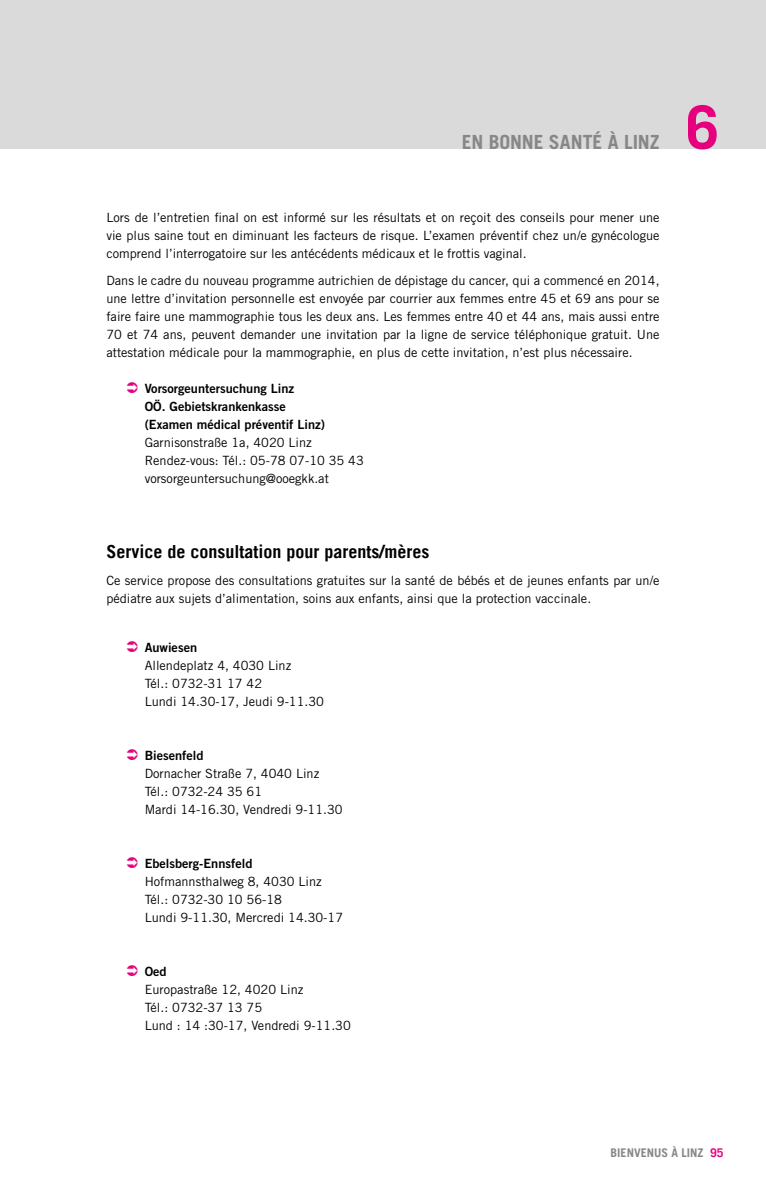
<style>
.page{position:relative;width:766px;height:1191px;background:#fff}
.page>*{position:absolute;margin:0;border:0;box-sizing:border-box;transform-origin:0 0}
.t1{font:700 60px "Trade Gothic";color:#e6007d}
.t2{font:700 19.5px "Trade Gothic LT Std";letter-spacing:-.005em;color:#878787}
.t3{font:700 18px "Trade Gothic";color:#000}
.t4{font:12.75px/18px "Trade Gothic LT Std";color:#000}
.t5{font:12.75px/18px "Trade Gothic LT Std Bd 2";color:#000}
.t6{font:700 12px "Trade Gothic";color:#878787}
.s1{color:#e6007d}
</style>
<div class="page">
<div style="left:0;top:0;width:765px;height:149px;background:#dadada"></div>
<h2 class="t2" style="left:461px;top:130px;width:199px">EN BONNE SANTÉ À LINZ</h2>
<p class="t4" style="left:106px;top:208px;width:554px;text-align:justify">Lors de l’entretien final on est informé sur les résultats et on reçoit des conseils pour mener une vie plus saine tout en diminuant les facteurs de risque. L’examen préventif chez un/e gynécologue comprend l’interrogatoire sur les antécédents médicaux et le frottis vaginal.</p>
<p class="t4" style="left:106px;top:271px;width:554px;text-align:justify">Dans le cadre du nouveau programme autrichien de dépistage du cancer, qui a commencé en 2014, une lettre d’invitation personnelle est envoyée par courrier aux femmes entre 45 et 69 ans pour se faire faire une mammographie tous les deux ans. Les femmes entre 40 et 44 ans, mais aussi entre 70 et 74 ans, peuvent demander une invitation par la ligne de service téléphonique gratuit. Une attestation médicale pour la mammographie, en plus de cette invitation, n’est plus nécessaire.</p>
<p class="t5" style="left:145px;top:379px;width:182px">Vorsorgeuntersuchung Linz<br>OÖ. Gebietskrankenkasse (Examen médical préventif Linz)</p>
<p class="t4" style="left:145px;top:433px;width:221px">Garnisonstraße 1a, 4020 Linz<br>Rendez-vous: Tél.: 05-78 07-10 35 43 vorsorgeuntersuchung@ooegkk.at</p>
<h3 class="t3" style="left:106px;top:540px;width:324px">Service de consultation pour parents/mères</h3>
<p class="t4" style="left:106px;top:571px;width:554px">Ce service propose des consultations gratuites sur la santé de bébés et de jeunes enfants par un/e pédiatre aux sujets d’alimentation, soins aux enfants, ainsi que la protection vaccinale.</p>
<p class="t5" style="left:145px;top:638px;width:54px">Auwiesen</p>
<p class="t4" style="left:145px;top:656px;width:181px">Allendeplatz 4, 4030 Linz<br>Tél.: 0732-31 17 42<br>Lundi 14.30-17, Jeudi 9-11.30</p>
<p class="t5" style="left:145px;top:746px;width:60px">Biesenfeld</p>
<p class="t4" style="left:145px;top:764px;width:199px">Dornacher Straße 7, 4040 Linz<br>Tél.: 0732-24 35 61<br>Mardi 14-16.30, Vendredi 9-11.30</p>
<p class="t5" style="left:145px;top:854px;width:109px">Ebelsberg-Ennsfeld</p>
<p class="t4" style="left:145px;top:872px;width:200px">Hofmannsthalweg 8, 4030 Linz<br>Tél.: 0732-30 10 56-18<br>Lundi 9-11.30, Mercredi 14.30-17</p>
<p class="t5" style="left:145px;top:962px;width:23px">Oed</p>
<p class="t4" style="left:145px;top:980px;width:207px">Europastraße 12, 4020 Linz<br>Tél.: 0732-37 13 75<br>Lund : 14 :30-17, Vendredi 9-11.30</p>
<h1 class="t1" style="left:685px;top:91px;width:35px">6</h1>
<p class="t6" style="left:610px;top:1145px;width:114px">BIENVENUS À LINZ <span class="s1">95</span></p>
</div>
